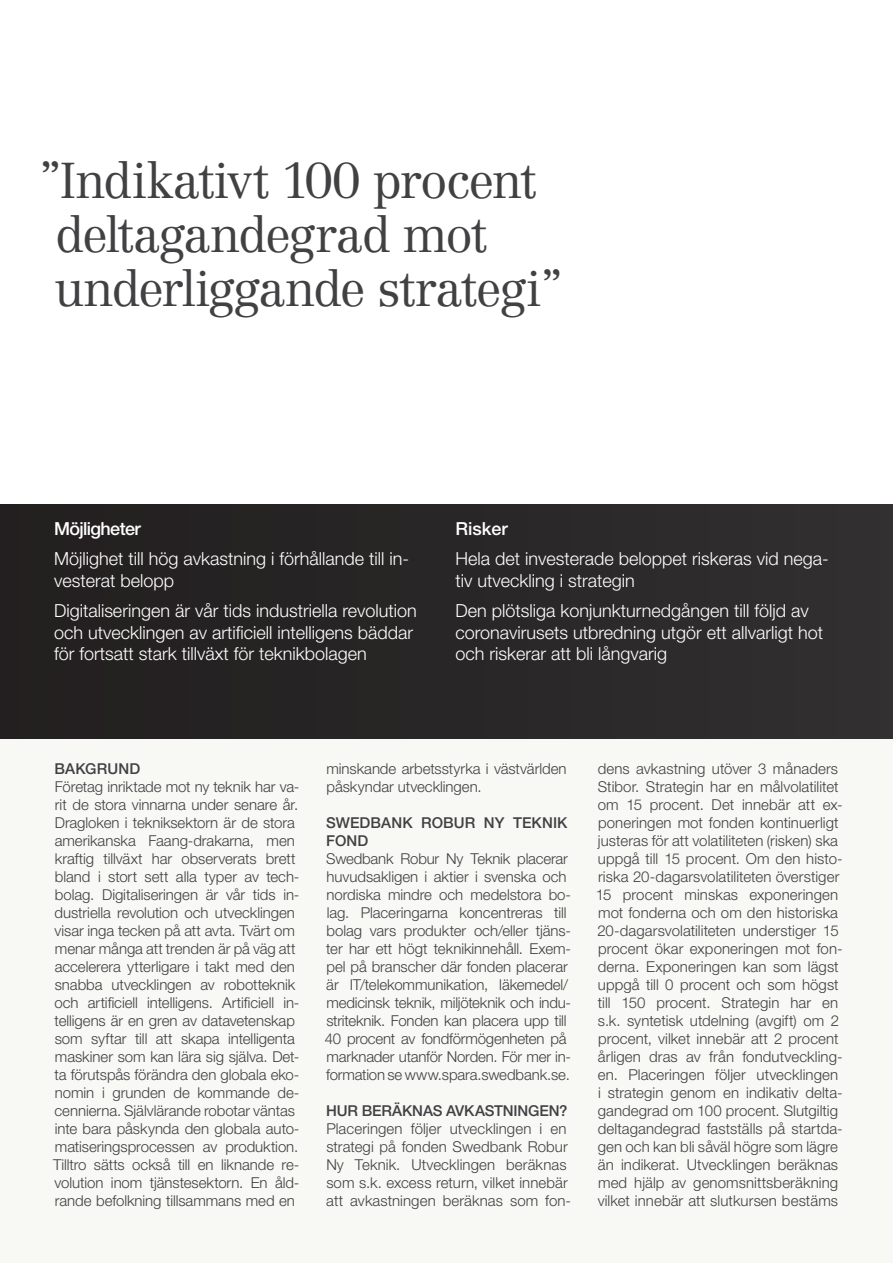
<style>
.page{position:relative;width:893px;height:1263px;background:#fff}
.page>*{position:absolute;margin:0;border:0;box-sizing:border-box;transform-origin:0 0}
.t1{font:300 49.5px/54px "Centennial LT Std";letter-spacing:-.035em;color:#414042}
.t2{font:300 18px/21.6px "Helvetica Neue LT Std";color:#fff}
.t3{font:500 18px "Helvetica Neue LT Std";letter-spacing:-.035em;color:#fff}
.t4{font:300 15px/18px "Helvetica Neue LT Std";color:#414042}
.t5{font:500 15px/18px "Helvetica Neue LT Std";letter-spacing:.005em;color:#414042}
</style>
<div class="page">
<div style="left:0;top:730px;width:893px;height:533px;background:#f8f8f4"></div>
<div style="left:0;top:504px;width:893px;height:234px;background:#292627"></div>
<h1 class="t1" style="left:39px;top:154px;width:526px">”Indikativt 100 procent deltagandegrad mot underliggande strategi”</h1>
<p class="t3" style="left:54px;top:518px;width:88px">Möjligheter</p>
<p class="t2" style="left:54px;top:548px;width:357px">Möjlighet till hög avkastning i förhållande till in&shy;vesterat belopp</p>
<p class="t2" style="left:54px;top:599px;width:364px">Digitaliseringen är vår tids industriella revolution och utvecklingen av artificiell intelligens bäddar för fortsatt stark tillväxt för teknikbolagen</p>
<p class="t3" style="left:455px;top:518px;width:54px">Risker</p>
<p class="t2" style="left:455px;top:548px;width:375px">Hela det investerade beloppet riskeras vid nega&shy;tiv utveckling i strategin</p>
<p class="t2" style="left:455px;top:599px;width:369px">Den plötsliga konjunkturnedgången till följd av coronavirusets utbredning utgör ett allvarligt hot och riskerar att bli långvarig</p>
<p class="t5" style="left:55px;top:760px;width:87px">BAKGRUND</p>
<p class="t4" style="left:53px;top:777px;width:248px">Företag inriktade mot ny teknik har va&shy;rit de stora vinnarna under senare år.<br>Dragloken i tekniksektorn är de stora amerikanska Faang-drakarna, men kraftig tillväxt har observerats brett bland i stort sett alla typer av tech&shy;bolag. Digitaliseringen är vår tids in&shy;dustriella revolution och utvecklingen visar inga tecken på att avta. Tvärt om menar många att trenden är på väg att accelerera ytterligare i takt med den snabba utvecklingen av robotteknik och artificiell intelligens. Artificiell in&shy;telligens är en gren av datavetenskap som syftar till att skapa intelligenta maskiner som kan lära sig själva. Det&shy;ta förutspås förändra den globala eko&shy;nomin i grunden de kommande de&shy;cennierna. Självlärande robotar väntas inte bara påskynda den globala auto&shy;matiseringsprocessen av produktion.<br>Tilltro sätts också till en liknande re&shy;volution inom tjänstesektorn. En åld&shy;rande befolkning tillsammans med en</p>
<p class="t4" style="left:326px;top:759px;width:242px">minskande arbetsstyrka i västvärlden påskyndar utvecklingen.</p>
<p class="t5" style="left:326px;top:814px;width:243px">SWEDBANK ROBUR NY TEKNIK<br>FOND</p>
<p class="t4" style="left:325px;top:849px;width:248px">Swedbank Robur Ny Teknik placerar huvudsakligen i aktier i svenska och nordiska mindre och medelstora bo&shy;lag. Placeringarna koncentreras till bolag vars produkter och/eller tjäns&shy;ter har ett högt teknikinnehåll. Exem&shy;pel på branscher där fonden placerar är IT/telekommunikation, läkemedel/ medicinsk teknik, miljöteknik och indu&shy;striteknik. Fonden kan placera upp till 40 procent av fondförmögenheten på marknader utanför Norden. För mer in&shy;formation se www.spara.swedbank.se.</p>
<p class="t5" style="left:326px;top:1102px;width:243px">HUR BERÄKNAS AVKASTNINGEN?</p>
<p class="t4" style="left:326px;top:1119px;width:246px">Placeringen följer utvecklingen i en strategi på fonden Swedbank Robur Ny Teknik. Utvecklingen beräknas som s.k. excess return, vilket innebär att avkastningen beräknas som fon-</p>
<p class="t4" style="left:596px;top:759px;width:248px">dens avkastning utöver 3 månaders Stibor. Strategin har en målvolatilitet om 15 procent. Det innebär att ex&shy;poneringen mot fonden kontinuerligt justeras för att volatiliteten (risken) ska uppgå till 15 procent. Om den histo&shy;riska 20-dagarsvolatiliteten överstiger 15 procent minskas exponeringen mot fonderna och om den historiska 20-dagarsvolatiliteten understiger 15 procent ökar exponeringen mot fon&shy;derna. Exponeringen kan som lägst uppgå till 0 procent och som högst till 150 procent. Strategin har en s.k. syntetisk utdelning (avgift) om 2 procent, vilket innebär att 2 procent årligen dras av från fondutveckling&shy;en. Placeringen följer utvecklingen<br>i strategin genom en indikativ delta&shy;gandegrad om 100 procent. Slutgiltig deltagandegrad fastställs på startda&shy;gen och kan bli såväl högre som lägre än indikerat. Utvecklingen beräknas med hjälp av genomsnittsberäkning vilket innebär att slutkursen bestäms</p>
</div>
